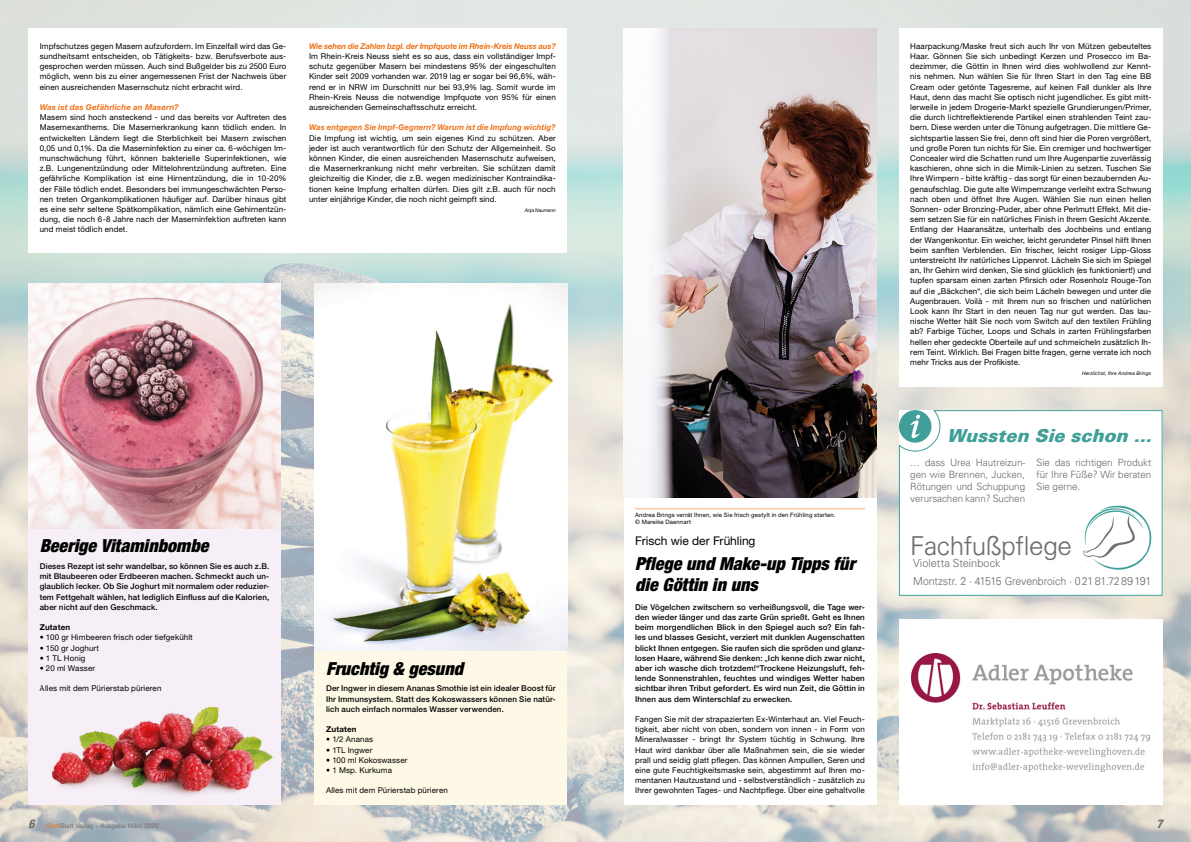
<style>
.page{position:relative;width:1191px;height:842px;background:#fff}
.page>*{position:absolute;margin:0;border:0;box-sizing:border-box;transform-origin:0 0}
.t1{font:300 26px "Univers";letter-spacing:-.01em;color:#706f6f}
.t2{font:italic 900 condensed 18px/21.6px "Helvetica Neue LT Std";color:#000}
.t3{font:italic 900 17.9px "Univers";letter-spacing:.005em;color:#409f99}
.t4{font:12px "Helvetica Neue LT Std";letter-spacing:-.005em;color:#000}
.t5{font:italic 800 condensed 12px "Helvetica Neue LT Std";color:#706f6f}
.t6{font:300 11px/17.7px "Univers";letter-spacing:-.005em;color:#706f6f}
.t7{font:300 10px/12px "Univers";color:#706f6f;text-align:justify}
.t8{font:8px/10.2px "Helvetica Neue LT Std";letter-spacing:.015em;color:#000;text-align:justify}
.t9{font:500 8px/10.2px "Helvetica Neue LT Std";letter-spacing:.015em;color:#000;text-align:justify}
.t10{font:italic 700 8px "Helvetica Neue LT Std";letter-spacing:.005em;color:#ee7219}
.t11{font:700 8px "Helvetica Neue LT Std";letter-spacing:.02em;color:#000}
.t12{font:6.5px "Helvetica Neue LT Std";color:#706f6f}
.t13{font:6px/7.2px "Helvetica Neue LT Std";letter-spacing:.025em;color:#000}
.t14{font:italic 5px "Helvetica Neue LT Std";letter-spacing:.025em;color:#000}
.t15{font:italic 5px "Helvetica Neue LT Std";letter-spacing:-.01em;color:#000}
.s1{font-weight:400}
.s2{font-weight:800;font-style:italic;font-stretch:condensed;font-size:12px}
.s3{color:#ee7219}
</style>
<div class="page">
<img style="left:0;top:0;width:1191px;height:842px">
<div style="left:28px;top:28px;width:539px;height:225px;background:#fff"></div>
<svg style="left:624px;top:498px;width:252px;height:307px"></svg>
<hr style="left:635px;top:508px;width:230px;height:1px;background:#f7af76">
<img style="left:624px;top:28px;width:252px;height:470px">
<svg style="left:899px;top:410px;width:263px;height:186px"></svg>
<svg style="left:1082px;top:506px;width:69px;height:64px"></svg>
<div style="left:899px;top:410px;width:32px;height:33px;background:#409f99;border-radius:50%"></div>
<svg style="left:910px;top:415px;width:10px;height:23px"></svg>
<div style="left:899px;top:28px;width:263px;height:358px;background:#fff"></div>
<div style="left:899px;top:619px;width:263px;height:186px;background:#fff"></div>
<img style="left:911px;top:653px;width:238px;height:118px">
<div style="left:315px;top:651px;width:252px;height:154px;background:#fef9e6"></div>
<img style="left:315px;top:283px;width:252px;height:368px">
<div style="left:28px;top:528px;width:253px;height:277px;background:#f7eff7"></div>
<img style="left:28px;top:283px;width:253px;height:245px">
<img style="left:41px;top:684px;width:241px;height:129px">
<p class="t8" style="left:40px;top:41px;width:248px">Impfschutzes gegen Masern aufzufordern. Im Einzelfall wird das Ge&shy;sundheitsamt entscheiden, ob Tätigkeits- bzw. Berufsverbote aus&shy;gesprochen werden müssen. Auch sind Bußgelder bis zu 2500 Euro möglich, wenn bis zu einer angemessenen Frist der Nachweis über einen ausreichenden Masernschutz nicht erbracht wird.</p>
<p class="t10" style="left:40px;top:102px;width:140px">Was ist das Gefährliche an Masern?</p>
<p class="t8" style="left:40px;top:112px;width:248px">Masern sind hoch ansteckend - und das bereits vor Auftreten des Masernexanthems. Die Masernerkrankung kann tödlich enden. In entwickelten Ländern liegt die Sterblichkeit bei Masern zwischen 0,05 und 0,1%. Da die Maserninfektion zu einer ca. 6-wöchigen Im&shy;munschwächung führt, können bakterielle Superinfektionen, wie z.B. Lungenentzündung oder Mittelohrentzündung auftreten. Eine gefährliche Komplikation ist eine Hirnentzündung, die in 10-20% der Fälle tödlich endet. Besonders bei immungeschwächten Perso&shy;nen treten Organkomplikationen häufiger auf. Darüber hinaus gibt es eine sehr seltene Spätkomplikation, nämlich eine Gehirnentzün&shy;dung, die noch 6-8 Jahre nach der Maserninfektion auftreten kann und meist tödlich endet.</p>
<p class="t10" style="left:309px;top:41px;width:248px">Wie sehen die Zahlen bzgl. der Impfquote im Rhein-Kreis Neuss aus?</p>
<p class="t8" style="left:309px;top:51px;width:248px">Im Rhein-Kreis Neuss sieht es so aus, dass ein vollständiger Impf&shy;schutz gegenüber Masern bei mindestens 95% der eingeschulten Kinder seit 2009 vorhanden war. 2019 lag er sogar bei 96,6%, wäh&shy;rend er in NRW im Durschnitt nur bei 93,9% lag. Somit wurde im Rhein-Kreis Neuss die notwendige Impfquote von 95% für einen ausreichenden Gemeinschaftsschutz erreicht.</p>
<p class="t10" style="left:309px;top:123px;width:248px">Was entgegen Sie Impf-Gegnern? Warum ist die Impfung wichtig?</p>
<p class="t8" style="left:309px;top:132px;width:248px">Die Impfung ist wichtig, um sein eigenes Kind zu schützen. Aber jeder ist auch verantwortlich für den Schutz der Allgemeinheit. So können Kinder, die einen ausreichenden Masernschutz aufweisen, die Masernerkrankung nicht mehr verbreiten. Sie schützen damit gleichzeitig die Kinder, die z.B. wegen medizinischer Kontraindika&shy;tionen keine Impfung erhalten dürfen. Dies gilt z.B. auch für noch unter einjährige Kinder, die noch nicht geimpft sind.</p>
<p class="t15" style="left:525px;top:207px;width:32px">Anja Naumann</p>
<h2 class="t2" style="left:40px;top:535px;width:170px">Beerige Vitaminbombe</h2>
<p class="t9" style="left:40px;top:561px;width:231px">Dieses Rezept ist sehr wandelbar, so können Sie es auch z.B. mit Blaubeeren oder Erdbeeren machen. Schmeckt auch un&shy;glaublich lecker. Ob Sie Joghurt mit normalem oder reduzier&shy;tem Fettgehalt wählen, hat lediglich Einfluss auf die Kalorien, aber nicht auf den Geschmack.</p>
<p class="t11" style="left:40px;top:622px;width:32px">Zutaten</p>
<p class="t8" style="left:40px;top:632px;width:155px">• 100 gr Himbeeren frisch oder tiefgekühlt</p>
<p class="t8" style="left:40px;top:642px;width:61px">• 150 gr Joghurt</p>
<p class="t8" style="left:40px;top:653px;width:47px">• 1 TL Honig</p>
<p class="t8" style="left:40px;top:663px;width:57px">• 20 ml Wasser</p>
<p class="t8" style="left:40px;top:683px;width:123px">Alles mit dem Pürierstab pürieren</p>
<h2 class="t2" style="left:326px;top:658px;width:138px">Fruchtig &amp; gesund</h2>
<p class="t9" style="left:326px;top:683px;width:231px">Der Ingwer in diesem Ananas Smothie ist ein idealer Boost für Ihr Immunsystem. Statt des Kokoswassers können Sie natür&shy;lich auch einfach normales Wasser verwenden.</p>
<p class="t11" style="left:326px;top:724px;width:32px">Zutaten</p>
<p class="t8" style="left:326px;top:734px;width:49px">• 1/2 Ananas</p>
<p class="t8" style="left:326px;top:744px;width:48px">• 1TL Ingwer</p>
<p class="t8" style="left:326px;top:755px;width:83px">• 100 ml Kokoswasser</p>
<p class="t8" style="left:326px;top:765px;width:67px">• 1 Msp. Kurkuma</p>
<p class="t8" style="left:326px;top:785px;width:123px">Alles mit dem Pürierstab pürieren</p>
<p class="t13" style="left:635px;top:511px;width:202px">Andrea Brings verrät Ihnen, wie Sie frisch gestylt in den Frühling starten. © Mareike Daennart</p>
<h3 class="t4" style="left:635px;top:534px;width:122px">Frisch wie der Frühling</h3>
<h2 class="t2" style="left:635px;top:553px;width:221px">Pflege und Make-up Tipps für die Göttin in uns</h2>
<p class="t9" style="left:635px;top:602px;width:231px">Die Vögelchen zwitschern so verheißungsvoll, die Tage wer&shy;den wieder länger und das zarte Grün sprießt. Geht es Ihnen beim morgendlichen Blick in den Spiegel auch so? Ein fah&shy;les und blasses Gesicht, verziert mit dunklen Augenschatten blickt Ihnen entgegen. Sie raufen sich die spröden und glanz&shy;losen Haare, während Sie denken: <span class="s1">„</span>Ich kenne dich zwar nicht, aber ich wasche dich trotzdem!“Trockene Heizungsluft, feh&shy;lende Sonnenstrahlen, feuchtes und windiges Wetter haben sichtbar ihren Tribut gefordert. Es wird nun Zeit, die Göttin in Ihnen aus dem Winterschlaf zu erwecken.</p>
<p class="t8" style="left:635px;top:714px;width:231px">Fangen Sie mit der strapazierten Ex-Winterhaut an. Viel Feuch&shy;tigkeit, aber nicht von oben, sondern von innen - in Form von Mineralwasser - bringt Ihr System tüchtig in Schwung. Ihre Haut wird dankbar über alle Maßnahmen sein, die sie wieder prall und seidig glatt pflegen. Das können Ampullen, Seren und eine gute Feuchtigkeitsmaske sein, abgestimmt auf Ihren mo&shy;mentanen Hautzustand und - selbstverständlich - zusätzlich zu Ihrer gewohnten Tages- und Nachtpflege. Über eine gehaltvolle</p>
<p class="t8" style="left:910px;top:41px;width:242px">Haarpackung/Maske freut sich auch Ihr von Mützen gebeuteltes Haar. Gönnen Sie sich unbedingt Kerzen und Prosecco im Ba&shy;dezimmer, die Göttin in Ihnen wird dies wohlwollend zur Kennt&shy;nis nehmen. Nun wählen Sie für Ihren Start in den Tag eine BB Cream oder getönte Tagesreme, auf keinen Fall dunkler als Ihre Haut, denn das macht Sie optisch nicht jugendlicher. Es gibt mitt&shy;lerweile in jedem Drogerie-Markt spezielle Grundierungen/Primer, die durch lichtreflektierende Partikel einen strahlenden Teint zau&shy;bern. Diese werden unter die Tönung aufgetragen. Die mittlere Ge&shy;sichtspartie lassen Sie frei, denn oft sind hier die Poren vergrößert, und große Poren tun nichts für Sie. Ein cremiger und hochwertiger Concealer wird die Schatten rund um Ihre Augenpartie zuverlässig kaschieren, ohne sich in die Mimik-Linien zu setzen. Tuschen Sie Ihre Wimpern - bitte kräftig - das sorgt für einen bezaubernden Au&shy;genaufschlag. Die gute alte Wimpernzange verleiht extra Schwung nach oben und öffnet Ihre Augen. Wählen Sie nun einen hellen Sonnen- oder Bronzing-Puder, aber ohne Perlmutt Effekt. Mit die&shy;sem setzen Sie für ein natürliches Finish in Ihrem Gesicht Akzente.<br>Entlang der Haaransätze, unterhalb des Jochbeins und entlang der Wangenkontur. Ein weicher, leicht gerundeter Pinsel hilft Ihnen beim sanften Verblenden. Ein frischer, leicht rosiger Lipp-Gloss unterstreicht Ihr natürliches Lippenrot. Lächeln Sie sich im Spiegel an, Ihr Gehirn wird denken, Sie sind glücklich (es funktioniert!) und tupfen sparsam einen zarten Pfirsich oder Rosenholz Rouge-Ton auf die „Bäckchen“, die sich beim Lächeln bewegen und unter die Augenbrauen. Voilà - mit Ihrem nun so frischen und natürlichen Look kann Ihr Start in den neuen Tag nur gut werden. Das lau&shy;nische Wetter hält Sie noch vom Switch auf den textilen Frühling ab? Farbige Tücher, Loops und Schals in zarten Frühlingsfarben hellen eher gedeckte Oberteile auf und schmeicheln zusätzlich Ih&shy;rem Teint. Wirklich. Bei Fragen bitte fragen, gerne verrate ich noch mehr Tricks aus der Profikiste.</p>
<p class="t14" style="left:1082px;top:370px;width:71px">Herzlichst, Ihre Andrea Brings</p>
<h3 class="t3" style="left:947px;top:424px;width:206px">Wussten Sie schon …</h3>
<p class="t7" style="left:910px;top:456px;width:116px">… dass Urea Hautreizun&shy;gen wie Brennen, Jucken, Rötungen und Schuppung verursachen kann? Suchen</p>
<p class="t7" style="left:1036px;top:456px;width:116px">Sie das richtigen Produkt für Ihre Füße? Wir beraten Sie gerne.</p>
<h1 class="t1" style="left:910px;top:530px;width:163px">Fachfußpflege</h1>
<h3 class="t6" style="left:913px;top:554px;width:240px">Violetta Steinbock<br>Montzstr. 2 • 41515 Grevenbroich • 02181.7289191</h3>
<p class="t12" style="left:28px;top:822px;width:132px"><span class="s2">6</span> <span class="s3">Statt</span>Blatt Verlag – Ausgabe März 2020</p>
<h3 class="t5" style="left:1156px;top:817px;width:8px">7</h3>
</div>
